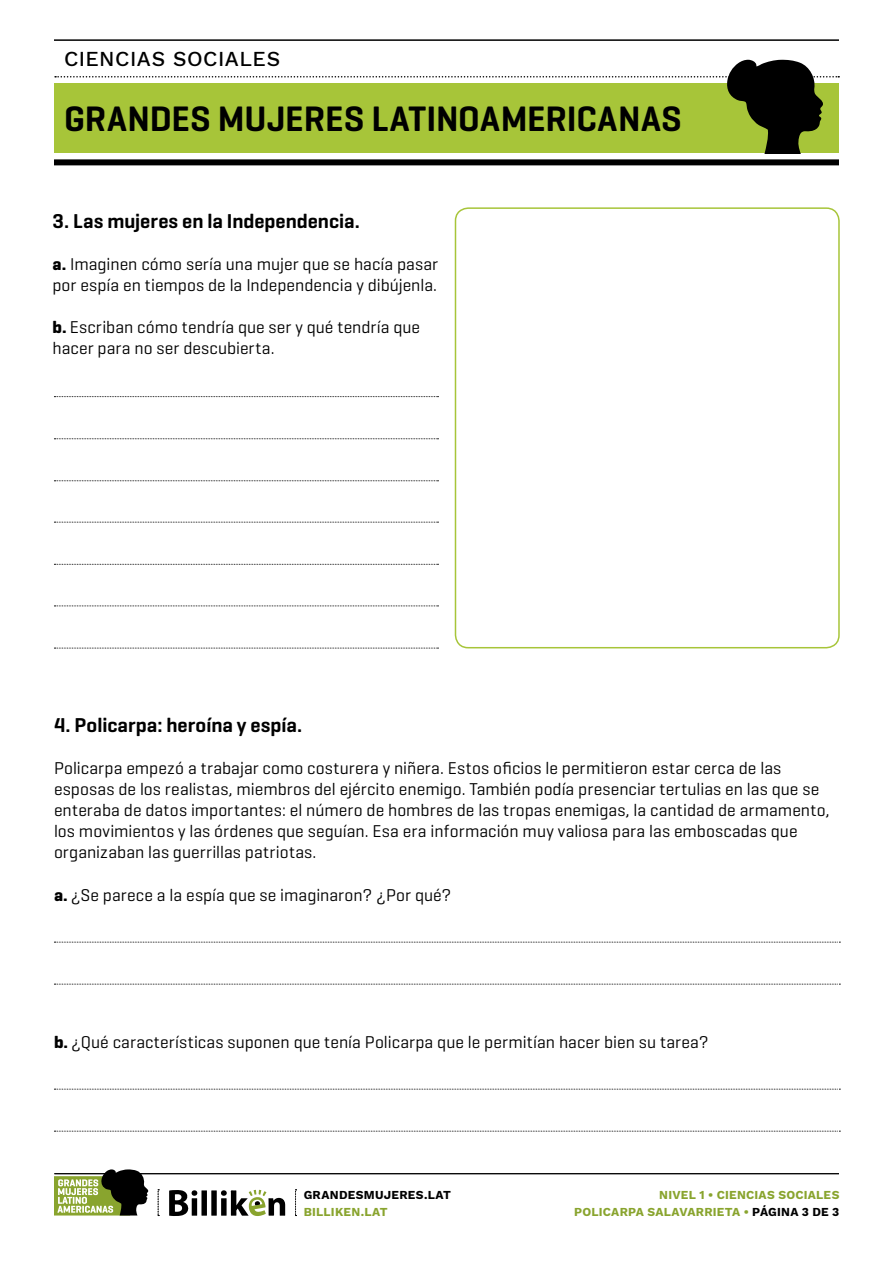
<style>
.page{position:relative;width:893px;height:1263px;background:#fff}
.page>*{position:absolute;margin:0;border:0;box-sizing:border-box;transform-origin:0 0}
.t1{font:600 36px "Geogrotesque";color:#000}
.t2{font:500 21px "Work Sans";letter-spacing:.025em;color:#000}
.t3{font:600 20.4px "Geogrotesque";color:#000}
.t4{font:17.4px/21px "Geogrotesque";color:#000}
.t5{font:700 12px/17px "Work Sans";letter-spacing:.02em;color:#89a42e;text-align:right}
.t6{font:700 12px "Work Sans";letter-spacing:.025em;color:#000}
.s1{font-weight:700}
.s2{color:#000}
</style>
<div class="page">
<div style="left:54px;top:159px;width:785px;height:6px;background:#000"></div>
<hr style="left:54px;top:39px;width:785px;height:2px;background:#000">
<svg style="left:55px;top:60px;width:784px;height:93px"></svg>
<svg style="left:169px;top:1190px;width:116px;height:26px"></svg>
<svg style="left:54px;top:1169px;width:95px;height:46px"></svg>
<hr style="left:54px;top:1173px;width:785px;height:1px;background:#000">
<svg style="left:158px;top:1189px;width:1px;height:27px"></svg>
<svg style="left:295px;top:1189px;width:2px;height:27px"></svg>
<svg style="left:54px;top:942px;width:786px;height:1px"></svg>
<svg style="left:54px;top:984px;width:786px;height:1px"></svg>
<svg style="left:54px;top:1089px;width:786px;height:1px"></svg>
<svg style="left:54px;top:1131px;width:786px;height:1px"></svg>
<svg style="left:54px;top:480px;width:384px;height:1px"></svg>
<svg style="left:54px;top:396px;width:384px;height:1px"></svg>
<svg style="left:54px;top:522px;width:384px;height:1px"></svg>
<svg style="left:54px;top:605px;width:384px;height:1px"></svg>
<svg style="left:54px;top:438px;width:384px;height:1px"></svg>
<svg style="left:54px;top:564px;width:384px;height:1px"></svg>
<svg style="left:54px;top:648px;width:384px;height:1px"></svg>
<div style="left:455px;top:207px;width:385px;height:441px;border:2px solid #a7c539;border-radius:13px"></div>
<p class="t2" style="left:64px;top:43px;width:218px">CIENCIAS SOCIALES</p>
<h1 class="t1" style="left:64px;top:96px;width:619px">GRANDES MUJERES LATINOAMERICANAS</h1>
<p class="t3" style="left:52px;top:209px;width:309px">3. Las mujeres en la Independencia.</p>
<p class="t4" style="left:52px;top:253px;width:387px"><span class="s1">a.</span> Imaginen cómo sería una mujer que se hacía pasar por espía en tiempos de la Independencia y dibújenla.</p>
<p class="t4" style="left:52px;top:316px;width:369px"><span class="s1">b.</span> Escriban cómo tendría que ser y qué tendría que hacer para no ser descubierta.</p>
<p class="t3" style="left:54px;top:713px;width:250px">4. Policarpa: heroína y espía.</p>
<p class="t4" style="left:54px;top:757px;width:777px">Policarpa empezó a trabajar como costurera y niñera. Estos oficios le permitieron estar cerca de las esposas de los realistas, miembros del ejército enemigo. También podía presenciar tertulias en las que se enteraba de datos importantes: el número de hombres de las tropas enemigas, la cantidad de armamento, los movimientos y las órdenes que seguían. Esa era información muy valiosa para las emboscadas que organizaban las guerrillas patriotas.</p>
<p class="t4" style="left:54px;top:883px;width:399px"><span class="s1">a.</span> ¿Se parece a la espía que se imaginaron? ¿Por qué?</p>
<p class="t4" style="left:54px;top:1030px;width:656px"><span class="s1">b.</span> ¿Qué características suponen que tenía Policarpa que le permitían hacer bien su tarea?</p>
<p class="t6" style="left:304px;top:1185px;width:149px">GRANDESMUJERES.LAT</p>
<p class="t5" style="left:304px;top:1202px;width:86px">BILLIKEN.LAT</p>
<p class="t5" style="left:574px;top:1185px;width:267px">NIVEL 1 • CIENCIAS SOCIALES<br>POLICARPA SALAVARRIETA • <span class="s2">PÁGINA 3 DE 3</span></p>
</div>
